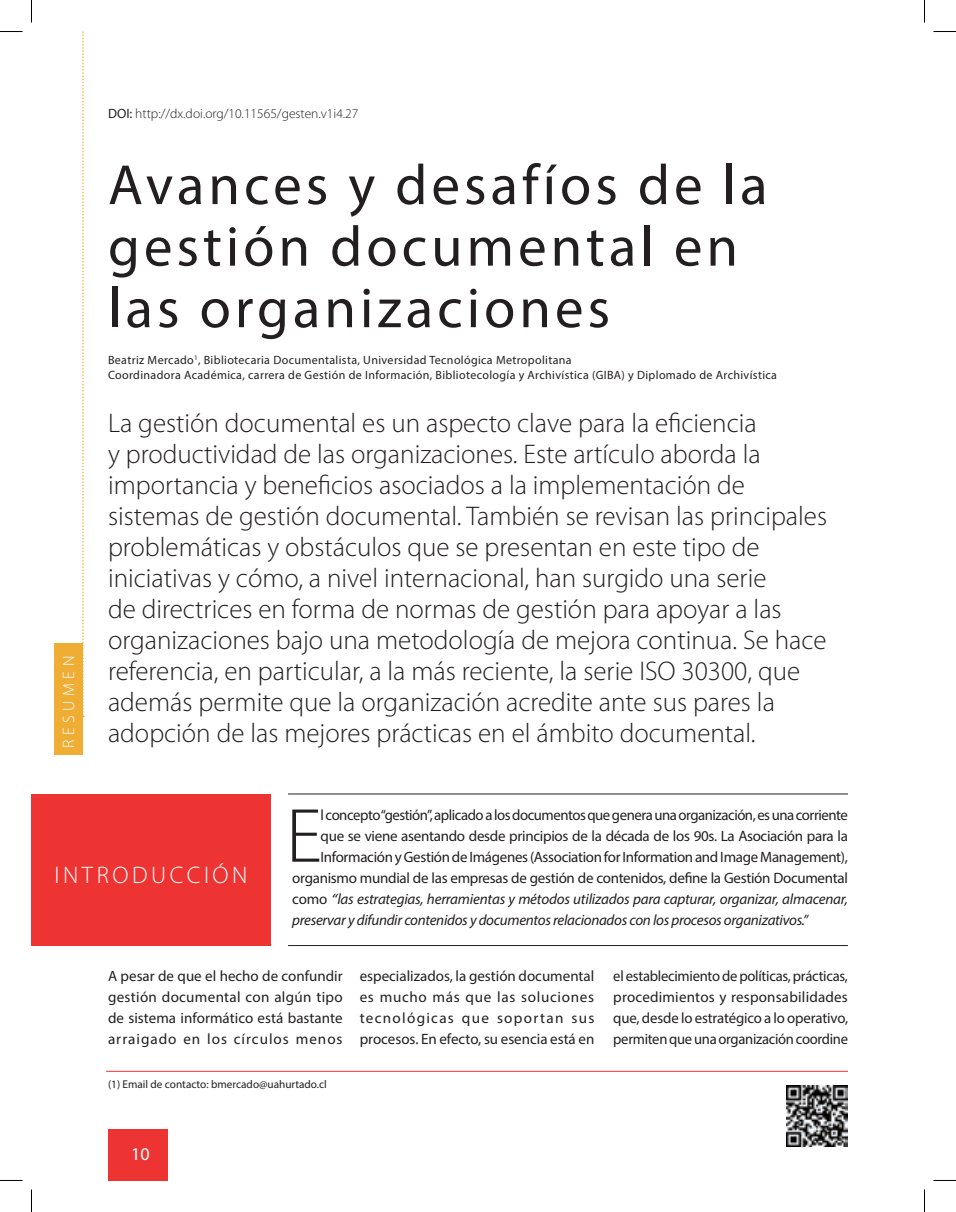
<style>
.page{position:relative;width:956px;height:1212px;background:#fff}
.page>*{position:absolute;margin:0;border:0;box-sizing:border-box;transform-origin:0 0}
.t1{font:300 77.25px "Myriad Pro";color:#231f20}
.t2{font:57px/61.5px "Myriad Pro";letter-spacing:.07em;color:#231f20}
.t3{font:300 27px/31px "Myriad Pro";color:#231f20}
.t4{font:300 24px "Myriad Pro";letter-spacing:.15em;color:#fff}
.t5{font:18px "Myriad Pro";color:#fff}
.t6{font:300 16.5px "Myriad Pro";letter-spacing:.27em;color:#fff}
.t7{font:15px/21px "Myriad Pro";letter-spacing:-.02em;color:#231f20;text-align:justify}
.t8{font:italic 15px "Myriad Pro";letter-spacing:-.02em;color:#231f20}
.t9{font:300 13.5px "Myriad Pro";color:#231f20}
.t10{font:12px/15px "Myriad Pro";letter-spacing:.03em;color:#231f20}
.t11{font:11.25px "Myriad Pro";color:#231f20}
.s1{font-weight:400}
.s2{font-style:normal}
.s3{font-family:"Calibri"}
</style>
<div class="page">
<div style="left:108px;top:1128px;width:59px;height:52px;background:#ee3432"></div>
<div style="left:32px;top:793px;width:239px;height:152px;background:#ee3432"></div>
<div style="left:54px;top:643px;width:29px;height:111px;background:#f0ad33"></div>
<svg style="left:82px;top:32px;width:2px;height:685px"></svg>
<hr style="left:288px;top:793px;width:560px;height:1px;background:#231f20">
<hr style="left:288px;top:945px;width:560px;height:1px;background:#231f20">
<hr style="left:106px;top:1070px;width:742px;height:1px;background:#ee3432">
<img style="left:787px;top:1085px;width:61px;height:60px">
<svg style="left:0;top:31px;width:22px;height:1px"></svg>
<svg style="left:933px;top:31px;width:23px;height:1px"></svg>
<svg style="left:31px;top:0;width:1px;height:22px"></svg>
<svg style="left:31px;top:1189px;width:1px;height:22px"></svg>
<svg style="left:924px;top:0;width:1px;height:22px"></svg>
<svg style="left:924px;top:1189px;width:1px;height:22px"></svg>
<p class="t6" style="left:59px;top:747px;width:93px;rotate:-90deg">Resumen</p>
<p class="t9" style="left:108px;top:106px;width:252px"><span class="s1">DOI:</span> http://dx.doi.org/10.11565/gesten.v1i4.27</p>
<h2 class="t2" style="left:108px;top:153px;width:661px">Avances y desafíos de la gestión documental en las organizaciones</h2>
<p class="t10" style="left:108px;top:352px;width:670px">Beatriz Mercado<sup>1</sup>, Bibliotecaria Documentalista, Universidad Tecnológica Metropolitana<br>Coordinadora Académica, carrera de Gestión de Información, Bibliotecología y Archivística (GIBA) y Diplomado de Archivística</p>
<p class="t3" style="left:108px;top:406px;width:720px">La gestión documental es un aspecto clave para la eficiencia<br>y productividad de las organizaciones. Este artículo aborda la importancia y beneficios asociados a la implementación de sistemas de gestión documental. También se revisan las principales problemáticas y obstáculos que se presentan en este tipo de iniciativas y cómo, a nivel internacional, han surgido una serie<br>de directrices en forma de normas de gestión para apoyar a las organizaciones bajo una metodología de mejora continua. Se hace referencia, en particular, a la más reciente, la serie ISO 30300, que además permite que la organización acredite ante sus pares la adopción de las mejores prácticas en el ámbito documental.</p>
<h3 class="t4" style="left:54px;top:859px;width:191px">INTRODUCCIÓN</h3>
<h1 class="t1" style="left:286px;top:789px;width:28px">E</h1>
<p class="t7" style="left:321px;top:803px;width:529px">l concepto “gestión”, aplicado a los documentos que genera una organización, es una corriente</p>
<p class="t7" style="left:321px;top:824px;width:529px">que se viene asentando desde principios de la década de los 90s. La Asociación para la</p>
<p class="t7" style="left:321px;top:845px;width:529px">Información y Gestión de Imágenes (Association for Information and Image Management),</p>
<p class="t7" style="left:292px;top:866px;width:557px">organismo mundial de las empresas de gestión de contenidos, define la Gestión Documental</p>
<p class="t8" style="left:292px;top:889px;width:557px"><span class="s2">como</span> <span class="s3">“</span>las estrategias, herramientas y métodos utilizados para capturar, organizar, almacenar,</p>
<p class="t8" style="left:292px;top:910px;width:517px">preservar y difundir contenidos y documentos relacionados con los procesos organizativos.”</p>
<p class="t7" style="left:108px;top:964px;width:236px">A pesar de que el hecho de confundir gestión documental con algún tipo de sistema informático está bastante arraigado en los círculos menos</p>
<p class="t7" style="left:360px;top:964px;width:236px">especializados, la gestión documental es mucho más que las soluciones tecnológicas que soportan sus procesos. En efecto, su esencia está en</p>
<p class="t7" style="left:613px;top:964px;width:236px">el establecimiento de políticas, prácticas, procedimientos y responsabilidades que, desde lo estratégico a lo operativo, permiten que una organización coordine</p>
<p class="t11" style="left:108px;top:1076px;width:220px">(1) Email de contacto: bmercado@uahurtado.cl</p>
<p class="t5" style="left:131px;top:1141px;width:20px">10</p>
</div>
